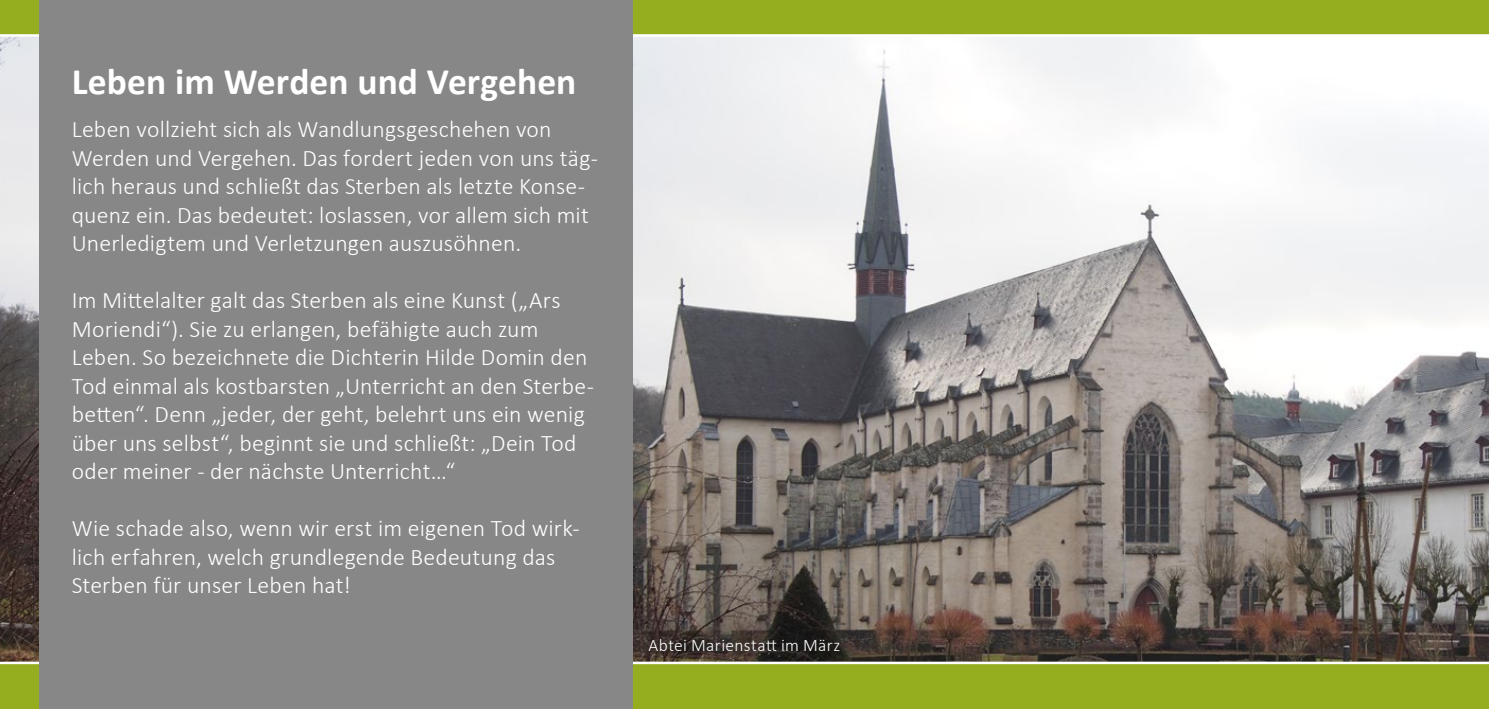
<style>
.page{position:relative;width:1489px;height:709px;background:#fff}
.page>*{position:absolute;margin:0;border:0;box-sizing:border-box;transform-origin:0 0}
.t1{font:700 37.5px "Calibri";color:#fff}
.t2{font:300 23.75px/28.5px "Calibri";letter-spacing:.005em;color:#fff}
.t3{font:300 17.5px "Calibri";letter-spacing:.02em;color:#fff}
</style>
<div class="page">
<img style="left:0;top:37px;width:40px;height:624px">
<img style="left:633px;top:37px;width:855px;height:624px">
<svg style="left:0;top:0;width:1488px;height:37px;background:#9cb430"></svg>
<svg style="left:0;top:661px;width:1488px;height:48px;background:#99b02a"></svg>
<div style="left:40px;top:0;width:593px;height:709px;background:#868786"></div>
<h1 class="t1" style="left:72px;top:59px;width:506px">Leben im Werden und Vergehen</h1>
<p class="t2" style="left:72px;top:114px;width:527px">Leben vollzieht sich als Wandlungsgeschehen von Werden und Vergehen. Das fordert jeden von uns täg&shy;lich heraus und schließt das Sterben als letzte Konse&shy;quenz ein. Das bedeutet: loslassen, vor allem sich mit Unerledigtem und Verletzungen auszusöhnen.</p>
<p class="t2" style="left:72px;top:285px;width:524px">Im Mittelalter galt das Sterben als eine Kunst („Ars Moriendi“). Sie zu erlangen, befähigte auch zum Leben. So bezeichnete die Dichterin Hilde Domin den Tod einmal als kostbarsten „Unterricht an den Sterbe&shy;betten“. Denn „jeder, der geht, belehrt uns ein wenig über uns selbst“, beginnt sie und schließt: „Dein Tod oder meiner - der nächste Unterricht…“</p>
<p class="t2" style="left:72px;top:513px;width:509px">Wie schade also, wenn wir erst im eigenen Tod wirk&shy;lich erfahren, welch grundlegende Bedeutung das<br>Sterben für unser Leben hat!</p>
<p class="t3" style="left:648px;top:634px;width:193px">Abtei Marienstatt im März</p>
</div>
